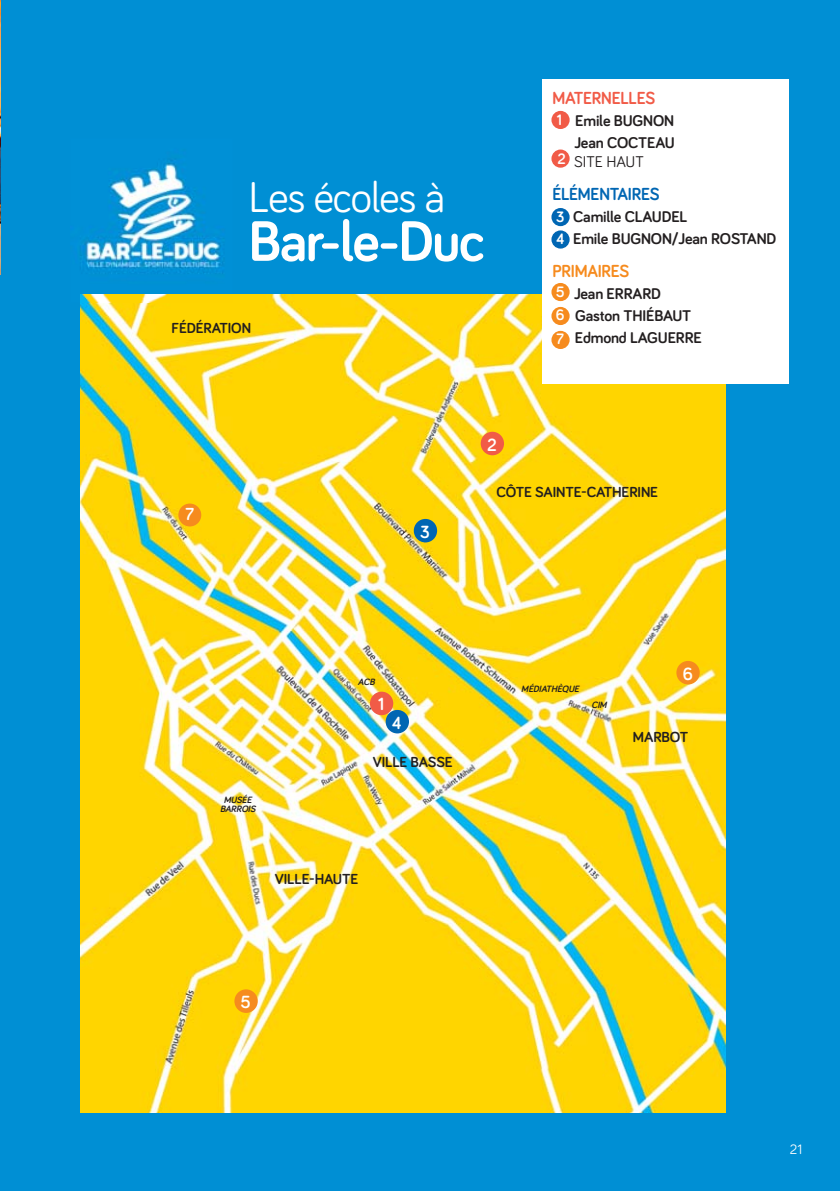
<style>
.page{position:relative;width:840px;height:1191px;background:#fff}
.page>*{position:absolute;margin:0;border:0;box-sizing:border-box;transform-origin:0 0}
.t1{font:700 58.8px "Bariol";letter-spacing:-.025em;color:#fff}
.t2{font:44px "Bariol";letter-spacing:-.025em;color:#fff}
.t3{font:700 18.2px "Bariol";color:#fff;scale:.95 1}
.t4{font:700 18px "Bariol";letter-spacing:-.015em;color:#0066b3;scale:.95 1}
.t5{font:700 18px "Bariol";letter-spacing:-.015em;color:#f15b47;scale:.95 1}
.t6{font:700 18px "Bariol";letter-spacing:-.015em;color:#f68b1e;scale:.95 1}
.t7{font:700 18px "Bariol";color:#fff;scale:.95 1}
.t8{font:700 16px/22px "Bariol";letter-spacing:-.01em;color:#231f20}
.t9{font:16px "Bariol";letter-spacing:-.005em;color:#231f20}
.t10{font:700 15.6px/24px "Bariol";color:#fff;scale:.95 1}
.t11{font:700 15px "Bariol";letter-spacing:-.01em;color:#231f20}
.t12{font:14px "Bariol";color:#fff}
.t13{font:italic 700 9.4px/9.2px "Bariol";color:#231f20;text-align:center}
.s1{color:#fff}
</style>
<div class="page">
<div style="left:0;top:0;width:839px;height:1191px;background:#008fd4"></div>
<img style="left:80px;top:294px;width:645px;height:818px">
<div style="left:370px;top:691px;width:23px;height:24px;background:#f15b47;border-radius:50%"></div>
<div style="left:480px;top:432px;width:23px;height:23px;background:#f15b47;border-radius:50%"></div>
<div style="left:385px;top:710px;width:24px;height:23px;background:#0066b3;border-radius:50%"></div>
<div style="left:413px;top:519px;width:24px;height:23px;background:#0066b3;border-radius:50%"></div>
<div style="left:234px;top:989px;width:23px;height:24px;background:#f68b1e;border-radius:50%"></div>
<div style="left:676px;top:661px;width:23px;height:23px;background:#f68b1e;border-radius:50%"></div>
<div style="left:542px;top:79px;width:246px;height:305px;background:#fff"></div>
<img style="left:80px;top:163px;width:144px;height:111px">
<img style="left:80px;top:294px;width:153px;height:9px">
<div style="left:551px;top:111px;width:18px;height:18px;background:#f15b47;border-radius:50%"></div>
<div style="left:551px;top:149px;width:18px;height:19px;background:#f15b47;border-radius:50%"></div>
<div style="left:551px;top:208px;width:18px;height:18px;background:#0066b3;border-radius:50%"></div>
<div style="left:551px;top:230px;width:18px;height:19px;background:#0066b3;border-radius:50%"></div>
<div style="left:551px;top:283px;width:18px;height:18px;background:#f68b1e;border-radius:50%"></div>
<div style="left:551px;top:307px;width:18px;height:18px;background:#f68b1e;border-radius:50%"></div>
<div style="left:551px;top:331px;width:18px;height:18px;background:#f68b1e;border-radius:50%"></div>
<div style="left:178px;top:503px;width:23px;height:23px;background:#f68b1e;border-radius:50%"></div>
<img style="left:0;top:0;width:1px;height:275px">
<h2 class="t2" style="left:248px;top:171px;width:198px">Les écoles à</h2>
<h1 class="t1" style="left:248px;top:206px;width:238px">Bar-le-Duc</h1>
<p class="t11" style="left:171px;top:319px;width:81px">FÉDÉRATION</p>
<p class="t3" style="left:487px;top:433px;width:12px">2</p>
<p class="t5" style="left:552px;top:87px;width:110px">MATERNELLES</p>
<p class="t8" style="left:552px;top:109px;width:124px;text-align:right"><span class="s1">1</span> Emile BUGNON<br>Jean COCTEAU</p>
<p class="t9" style="left:574px;top:152px;width:71px">SITE HAUT</p>
<p class="t4" style="left:552px;top:183px;width:114px">ÉLÉMENTAIRES</p>
<p class="t8" style="left:573px;top:205px;width:204px">Camille CLAUDEL<br>Emile BUGNON/Jean ROSTAND</p>
<p class="t6" style="left:552px;top:260px;width:82px">PRIMAIRES</p>
<p class="t8" style="left:573px;top:282px;width:129px">Jean ERRARD<br>Gaston THIÉBAUT<br>Edmond LAGUERRE</p>
<p class="t10" style="left:556px;top:108px;width:7px">1</p>
<p class="t10" style="left:557px;top:146px;width:10px">2</p>
<p class="t10" style="left:556px;top:205px;width:10px;line-height:22.4px">3<br>4</p>
<p class="t10" style="left:555px;top:279px;width:11px;text-align:justify">5<br>6<br>7</p>
<p class="t7" style="left:185px;top:503px;width:11px">7</p>
<p class="t3" style="left:420px;top:521px;width:12px">3</p>
<p class="t11" style="left:496px;top:483px;width:163px">CÔTE SAINTE-CATHERINE</p>
<p class="t13" style="left:220px;top:795px;width:38px">MUSÉE<br>BARROIS</p>
<p class="t13" style="left:358px;top:677px;width:20px">ACB</p>
<p class="t3" style="left:378px;top:693px;width:8px">1</p>
<p class="t3" style="left:391px;top:711px;width:12px">4</p>
<p class="t11" style="left:372px;top:753px;width:81px">VILLE BASSE</p>
<p class="t11" style="left:275px;top:870px;width:85px">VILLE-HAUTE</p>
<p class="t3" style="left:240px;top:991px;width:12px">5</p>
<p class="t13" style="left:521px;top:684px;width:61px">MÉDIATHÈQUE</p>
<p class="t13" style="left:591px;top:699px;width:18px">CIM</p>
<p class="t3" style="left:682px;top:662px;width:12px">6</p>
<p class="t11" style="left:632px;top:728px;width:57px">MARBOT</p>
<p class="t12" style="left:789px;top:1141px;width:14px">21</p>
</div>
